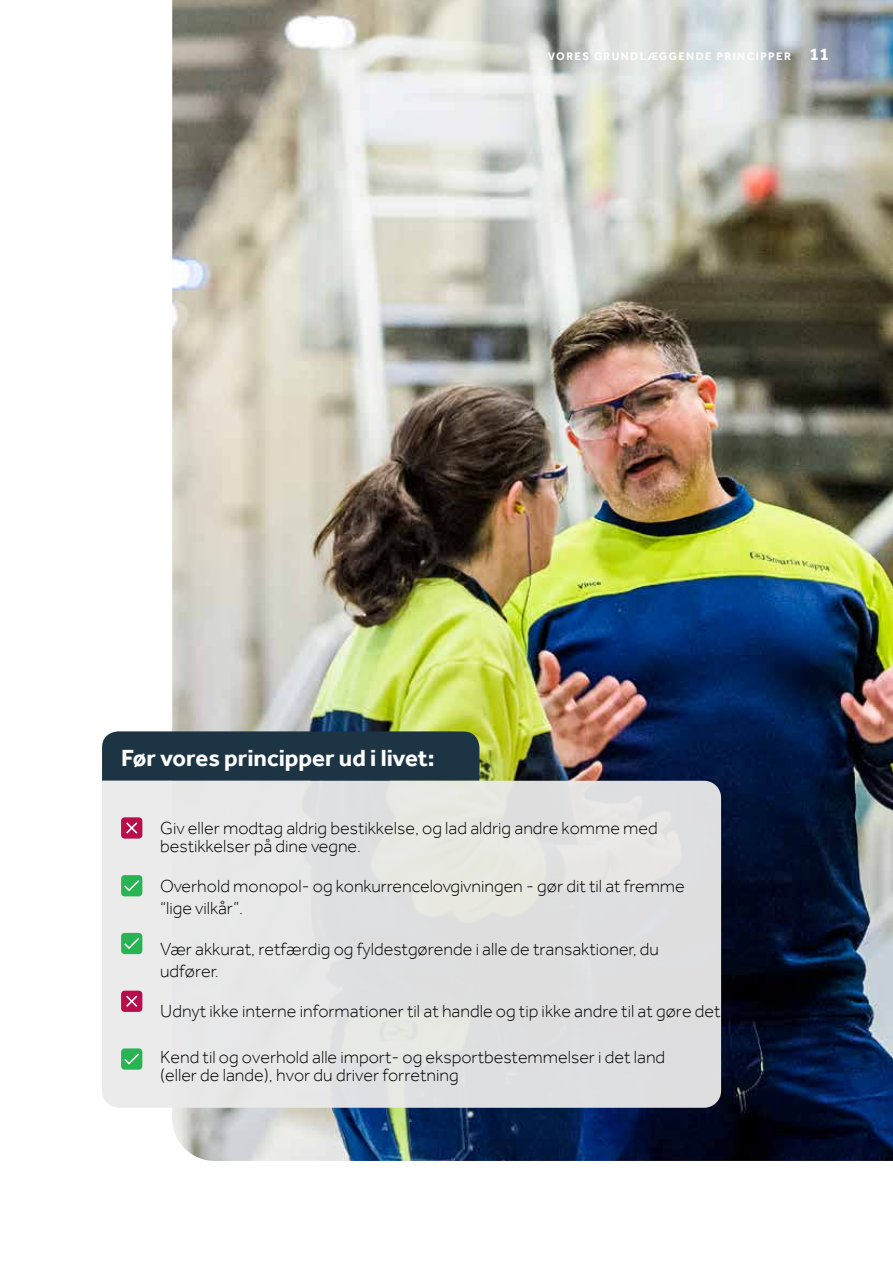
<style>
.page{position:relative;width:893px;height:1263px;background:#fff}
.page>*{position:absolute;margin:0;border:0;box-sizing:border-box;transform-origin:0 0}
.t1{font:700 24px "Effra Corp";color:#fff}
.t2{font:300 18px/18px "Effra Corp";color:#000}
.t3{font:700 11.25px "Effra Corp";letter-spacing:.125em;color:#fff}
.s1{font-size:18px}
</style>
<div class="page">
<img style="left:172px;top:0;width:721px;height:1161px">
<div style="left:102px;top:731px;width:377px;height:50px;background:#1d3444"></div>
<svg style="left:102px;top:781px;width:619px;height:327px;background:#e3e3e3"></svg>
<div style="left:121px;top:817px;width:21px;height:22px;background:#b80c4b;border-radius:4px"></div>
<svg style="left:126px;top:822px;width:11px;height:12px"></svg>
<div style="left:121px;top:875px;width:21px;height:21px;background:#29b454;border-radius:4px"></div>
<svg style="left:124px;top:880px;width:15px;height:11px"></svg>
<div style="left:121px;top:933px;width:21px;height:21px;background:#29b454;border-radius:4px"></div>
<svg style="left:124px;top:938px;width:15px;height:11px"></svg>
<div style="left:121px;top:991px;width:21px;height:21px;background:#b80c4b;border-radius:4px"></div>
<svg style="left:126px;top:995px;width:11px;height:12px"></svg>
<div style="left:121px;top:1048px;width:21px;height:22px;background:#29b454;border-radius:4px"></div>
<svg style="left:124px;top:1053px;width:15px;height:12px"></svg>
<p class="t3" style="left:548px;top:49px;width:283px">VORES GRUNDLÆGGENDE PRINCIPPER <span class="s1">11</span></p>
<h1 class="t1" style="left:121px;top:743px;width:315px">Før vores principper ud i livet:</h1>
<p class="t2" style="left:160px;top:819px;width:499px">Giv eller modtag aldrig bestikkelse, og lad aldrig andre komme med bestikkelser på dine vegne.</p>
<p class="t2" style="left:160px;top:874px;width:526px;line-height:22.5px">Overhold monopol- og konkurrencelovgivningen - gør dit til at fremme “lige vilkår”.</p>
<p class="t2" style="left:160px;top:938px;width:500px;line-height:21.6px">Vær akkurat, retfærdig og fyldestgørende i alle de transaktioner, du udfører.</p>
<p class="t2" style="left:160px;top:1002px;width:562px">Udnyt ikke interne informationer til at handle og tip ikke andre til at gøre det</p>
<p class="t2" style="left:160px;top:1048px;width:507px">Kend til og overhold alle import- og eksportbestemmelser i det land (eller de lande), hvor du driver forretning</p>
</div>
